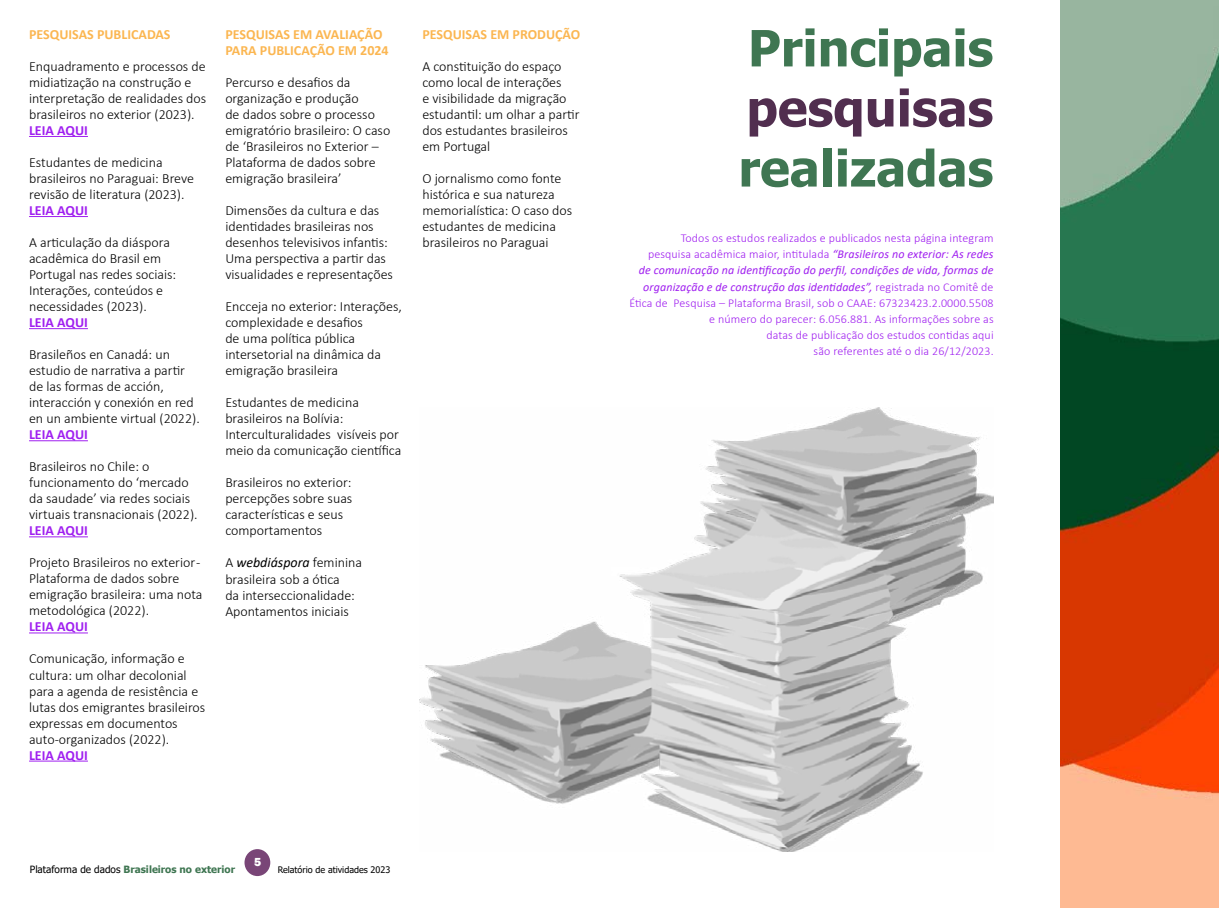
<style>
.page{position:relative;width:1219px;height:908px;background:#fff}
.page>*{position:absolute;margin:0;border:0;box-sizing:border-box;transform-origin:0 0}
.t1{font:700 50px "Tahoma";color:#3f7652}
.t2{font:700 50px "Tahoma";color:#512e4f}
.t3{font:300 14px/16px "Calibri";color:#000}
.t4{font:700 14px/16px "Calibri";color:#fbb651}
.t5{font:700 14px "Calibri";color:#a020f0}
.t6{font:300 12px/16px "Calibri";letter-spacing:.01em;color:#a020f0;text-align:right}
.t7{font:800 12px "Franklin Gothic";color:#fff}
.t8{font:700 10px "Tahoma";color:#3f7652}
.t9{font:9px "Tahoma";color:#000}
.s1{font-weight:400;font-style:italic}
.s2{font-weight:400;color:#000}
</style>
<div class="page">
<div style="left:244px;top:848px;width:26px;height:27px;background:#794577;border-radius:50%"></div>
<img style="left:1060px;top:0;width:159px;height:907px">
<img style="left:420px;top:408px;width:573px;height:442px">
<hr style="left:29px;top:136px;width:59px;height:1px;background:#a020f0">
<hr style="left:29px;top:216px;width:59px;height:1px;background:#a020f0">
<hr style="left:29px;top:328px;width:59px;height:1px;background:#a020f0">
<hr style="left:29px;top:440px;width:59px;height:1px;background:#a020f0">
<hr style="left:29px;top:536px;width:59px;height:1px;background:#a020f0">
<hr style="left:29px;top:632px;width:59px;height:1px;background:#a020f0">
<hr style="left:29px;top:760px;width:59px;height:1px;background:#a020f0">
<p class="t4" style="left:29px;top:26px;width:143px">PESQUISAS PUBLICADAS</p>
<p class="t3" style="left:29px;top:58px;width:179px">Enquadramento e processos de midiatização na construção e interpretação de realidades dos brasileiros no exterior (2023).</p>
<p class="t5" style="left:29px;top:120px;width:60px">LEIA AQUI</p>
<p class="t3" style="left:29px;top:154px;width:166px">Estudantes de medicina brasileiros no Paraguai: Breve revisão de literatura (2023).</p>
<p class="t5" style="left:29px;top:200px;width:60px">LEIA AQUI</p>
<p class="t3" style="left:29px;top:234px;width:149px">A articulação da diáspora acadêmica do Brasil em<br>Portugal nas redes sociais:<br>Interações, conteúdos e necessidades (2023).</p>
<p class="t5" style="left:29px;top:312px;width:60px">LEIA AQUI</p>
<p class="t3" style="left:29px;top:346px;width:172px">Brasileños en Canadá: un estudio de narrativa a partir de las formas de acción, interacción y conexión en red en un ambiente virtual (2022).</p>
<p class="t5" style="left:29px;top:424px;width:60px">LEIA AQUI</p>
<p class="t3" style="left:29px;top:458px;width:170px">Brasileiros no Chile: o funcionamento do ‘mercado da saudade’ via redes sociais virtuais transnacionais (2022).</p>
<p class="t5" style="left:29px;top:520px;width:60px">LEIA AQUI</p>
<p class="t3" style="left:29px;top:554px;width:175px">Projeto Brasileiros no exterior -<br>Plataforma de dados sobre emigração brasileira: uma nota metodológica (2022).</p>
<p class="t5" style="left:29px;top:616px;width:60px">LEIA AQUI</p>
<p class="t3" style="left:29px;top:650px;width:178px">Comunicação, informação e cultura: um olhar decolonial para a agenda de resistência e lutas dos emigrantes brasileiros expressas em documentos auto-organizados (2022).</p>
<p class="t5" style="left:29px;top:744px;width:60px">LEIA AQUI</p>
<p class="t4" style="left:225px;top:26px;width:165px">PESQUISAS EM AVALIAÇÃO<br>PARA PUBLICAÇÃO EM 2024</p>
<p class="t3" style="left:225px;top:74px;width:166px">Percurso e desafios da organização e produção<br>de dados sobre o processo emigratório brasileiro: O caso de ‘Brasileiros no Exterior –<br>Plataforma de dados sobre emigração brasileira’</p>
<p class="t3" style="left:225px;top:202px;width:169px">Dimensões da cultura e das identidades brasileiras nos desenhos televisivos infantis:<br>Uma perspectiva a partir das visualidades e representações</p>
<p class="t3" style="left:225px;top:298px;width:178px">Encceja no exterior: Interações, complexidade e desafios<br>de uma política pública intersetorial na dinâmica da emigração brasileira</p>
<p class="t3" style="left:225px;top:394px;width:178px">Estudantes de medicina brasileiros na Bolívia:<br>Interculturalidades visíveis por meio da comunicação científica</p>
<p class="t3" style="left:225px;top:474px;width:128px">Brasileiros no exterior: percepções sobre suas características e seus comportamentos</p>
<p class="t3" style="left:225px;top:554px;width:138px">A <span class="s1">webdiáspora</span> feminina brasileira sob a ótica<br>da interseccionalidade:<br>Apontamentos iniciais</p>
<p class="t4" style="left:422px;top:26px;width:159px">PESQUISAS EM PRODUÇÃO</p>
<p class="t3" style="left:422px;top:58px;width:159px">A constituição do espaço como local de interações<br>e visibilidade da migração estudantil: um olhar a partir dos estudantes brasileiros em Portugal</p>
<p class="t3" style="left:422px;top:170px;width:151px">O jornalismo como fonte histórica e sua natureza memorialística: O caso dos estudantes de medicina brasileiros no Paraguai</p>
<p class="t7" style="left:254px;top:854px;width:9px">5</p>
<p class="t8" style="left:30px;top:862px;width:207px"><span class="s2">Plataforma de dados</span> Brasileiros no exterior</p>
<p class="t9" style="left:278px;top:863px;width:114px">Relatório de atividades 2023</p>
<h1 class="t1" style="left:748px;top:13px;width:247px">Principais</h1>
<h1 class="t2" style="left:746px;top:73px;width:248px">pesquisas</h1>
<h1 class="t1" style="left:738px;top:133px;width:256px">realizadas</h1>
<p class="t6" style="left:629px;top:230px;width:366px">Todos os estudos realizados e publicados nesta página integram<br>pesquisa acadêmica maior, intitulada <span class="s1">“Brasileiros no exterior: As redes<br>de comunicação na identificação do perfil, condições de vida, formas de organização e de construção das identidades”,</span> registrada no Comitê de Ética de Pesquisa – Plataforma Brasil, sob o CAAE: 67323423.2.0000.5508 e número do parecer: 6.056.881. As informações sobre as<br>datas de publicação dos estudos contidas aqui<br>são referentes até o dia 26/12/2023.</p>
</div>
